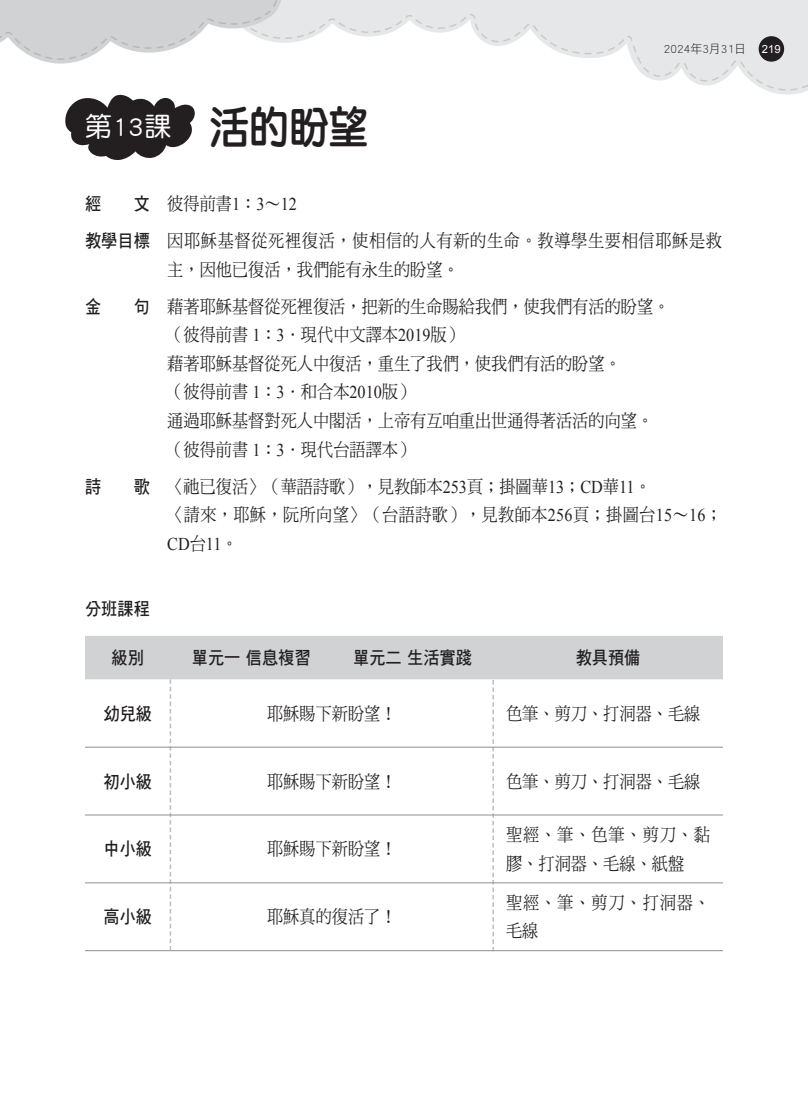
<style>
.page{position:relative;width:808px;height:1106px;background:#fff}
.page>*{position:absolute;margin:0;border:0;box-sizing:border-box;transform-origin:0 0}
.t1{font:45px "DF Yuan Std W8";color:#231f20;scale:.9 1}
.t2{font:27px "DF Yuan Std W5";color:#fff}
.t3{font:18px/28.5px "DF Ming Std W5";color:#231f20;scale:.9 1}
.t4{font:18px/28.5px "DF Ming Std W5";letter-spacing:.02em;color:#231f20;scale:.9 1}
.t5{font:18px/37px "DF Hei Std W7";color:#231f20;text-align:right;scale:.9 1}
.t6{font:18px/37px "DF Ming Std W5";letter-spacing:.04em;color:#231f20;scale:.9 1}
.t7{font:18px "Times New Roman";color:#231f20;scale:.9 1}
.t8{font:12px "DF Hei Std W3";color:#231f20}
.t9{font:11.25px "Arial";color:#fff}
.s1{font-family:"Times New Roman"}
.s2{font-family:"DF Ming Std W5"}
</style>
<div class="page">
<svg style="left:284px;top:0;width:524px;height:91px"></svg>
<svg style="left:0;top:0;width:284px;height:64px"></svg>
<div style="left:759px;top:36px;width:25px;height:26px;background:#231f20;border-radius:50%"></div>
<svg style="left:65px;top:95px;width:130px;height:65px"></svg>
<svg style="left:85px;top:636px;width:638px;height:314px"></svg>
<hr style="left:171px;top:746px;width:161px;height:1px;background:#939598">
<hr style="left:332px;top:746px;width:161px;height:1px;background:#939598">
<hr style="left:493px;top:746px;width:230px;height:1px;background:#939598">
<hr style="left:171px;top:814px;width:161px;height:1px;background:#939598">
<hr style="left:332px;top:814px;width:161px;height:1px;background:#939598">
<hr style="left:493px;top:814px;width:230px;height:1px;background:#939598">
<hr style="left:171px;top:882px;width:161px;height:1px;background:#939598">
<hr style="left:332px;top:882px;width:161px;height:1px;background:#939598">
<hr style="left:493px;top:882px;width:230px;height:1px;background:#939598">
<hr style="left:171px;top:950px;width:161px;height:1px;background:#939598">
<hr style="left:332px;top:950px;width:161px;height:1px;background:#939598">
<hr style="left:493px;top:950px;width:230px;height:1px;background:#939598">
<hr style="left:85px;top:746px;width:86px;height:1px;background:#939598">
<hr style="left:85px;top:814px;width:86px;height:1px;background:#939598">
<hr style="left:85px;top:882px;width:86px;height:1px;background:#939598">
<hr style="left:85px;top:950px;width:86px;height:1px;background:#939598">
<h2 class="t2" style="left:85px;top:112px;width:87px">第13課</h2>
<h1 class="t1" style="left:210px;top:102px;width:178px">活的盼望</h1>
<p class="t8" style="left:664px;top:42px;width:84px">2024年3月31日</p>
<p class="t9" style="left:762px;top:43px;width:20px">219</p>
<p class="t5" style="left:85px;top:185px;width:74px">文<br>教學目標</p>
<p class="t5" style="left:85px;top:185px;width:20px">經</p>
<p class="t5" style="left:85px;top:288px;width:20px">金</p>
<p class="t5" style="left:134px;top:288px;width:20px">句</p>
<p class="t5" style="left:85px;top:467px;width:20px">詩</p>
<p class="t5" style="left:134px;top:467px;width:20px">歌</p>
<p class="t6" style="left:167px;top:185px;width:618px">彼得前書<span class="s1">1</span>：<span class="s1">3</span>∼<span class="s1">12<br></span>因耶穌基督從死裡復活，使相信的人有新的生命。教導學生要相信耶穌是救</p>
<p class="t3" style="left:167px;top:251px;width:559px;line-height:37px">主，因他已復活，我們能有永生的盼望。<br>藉著耶穌基督從死裡復活，把新的生命賜給我們，使我們有活的盼望。</p>
<p class="t3" style="left:167px;top:320px;width:542px">（彼得前書 <span class="s1">1</span>：<span class="s1">3</span>．現代中文譯本<span class="s1">2019</span>版）<br>藉著耶穌基督從死人中復活，重生了我們，使我們有活的盼望。<br>（彼得前書 <span class="s1">1</span>：<span class="s1">3</span>．和合本<span class="s1">2010</span>版）<br>通過耶穌基督對死人中閣活，上帝有互咱重出世通得著活活的向望。（彼得前書 <span class="s1">1</span>：<span class="s1">3</span>．現代台語譯本）</p>
<p class="t4" style="left:167px;top:471px;width:618px">〈祂已復活〉（華語詩歌），見教師本<span class="s1">253</span>頁；掛圖華<span class="s1">13</span>；<span class="s1">CD</span>華<span class="s1">11</span>。<br>〈請來，耶穌，阮所向望〉（台語詩歌），見教師本<span class="s1">256</span>頁；掛圖台<span class="s1">15</span>∼<span class="s1">16</span>；</p>
<p class="t7" style="left:167px;top:533px;width:80px">CD<span class="s2">台</span>11<span class="s2">。</span></p>
<p class="t5" style="left:85px;top:590px;width:74px">分班課程</p>
<p class="t5" style="left:112px;top:638px;width:38px">級別</p>
<p class="t5" style="left:192px;top:638px;width:133px">單元一 信息複習</p>
<p class="t5" style="left:353px;top:638px;width:133px">單元二 生活實踐</p>
<p class="t5" style="left:576px;top:638px;width:73px">教具預備</p>
<p class="t5" style="left:103px;top:694px;width:56px">幼兒級</p>
<p class="t3" style="left:267px;top:698px;width:145px">耶穌賜下新盼望！</p>
<p class="t3" style="left:506px;top:698px;width:218px">色筆、剪刀、打洞器、毛線</p>
<p class="t5" style="left:103px;top:762px;width:56px">初小級</p>
<p class="t3" style="left:267px;top:766px;width:145px">耶穌賜下新盼望！</p>
<p class="t3" style="left:506px;top:766px;width:218px">色筆、剪刀、打洞器、毛線</p>
<p class="t5" style="left:103px;top:830px;width:56px">中小級</p>
<p class="t3" style="left:267px;top:834px;width:145px">耶穌賜下新盼望！</p>
<p class="t5" style="left:103px;top:898px;width:56px">高小級</p>
<p class="t3" style="left:267px;top:902px;width:145px">耶穌真的復活了！</p>
<p class="t3" style="left:506px;top:820px;width:228px">聖經、筆、色筆、剪刀、黏膠、打洞器、毛線、紙盤</p>
<p class="t3" style="left:506px;top:888px;width:228px">聖經、筆、剪刀、打洞器、毛線</p>
</div>
